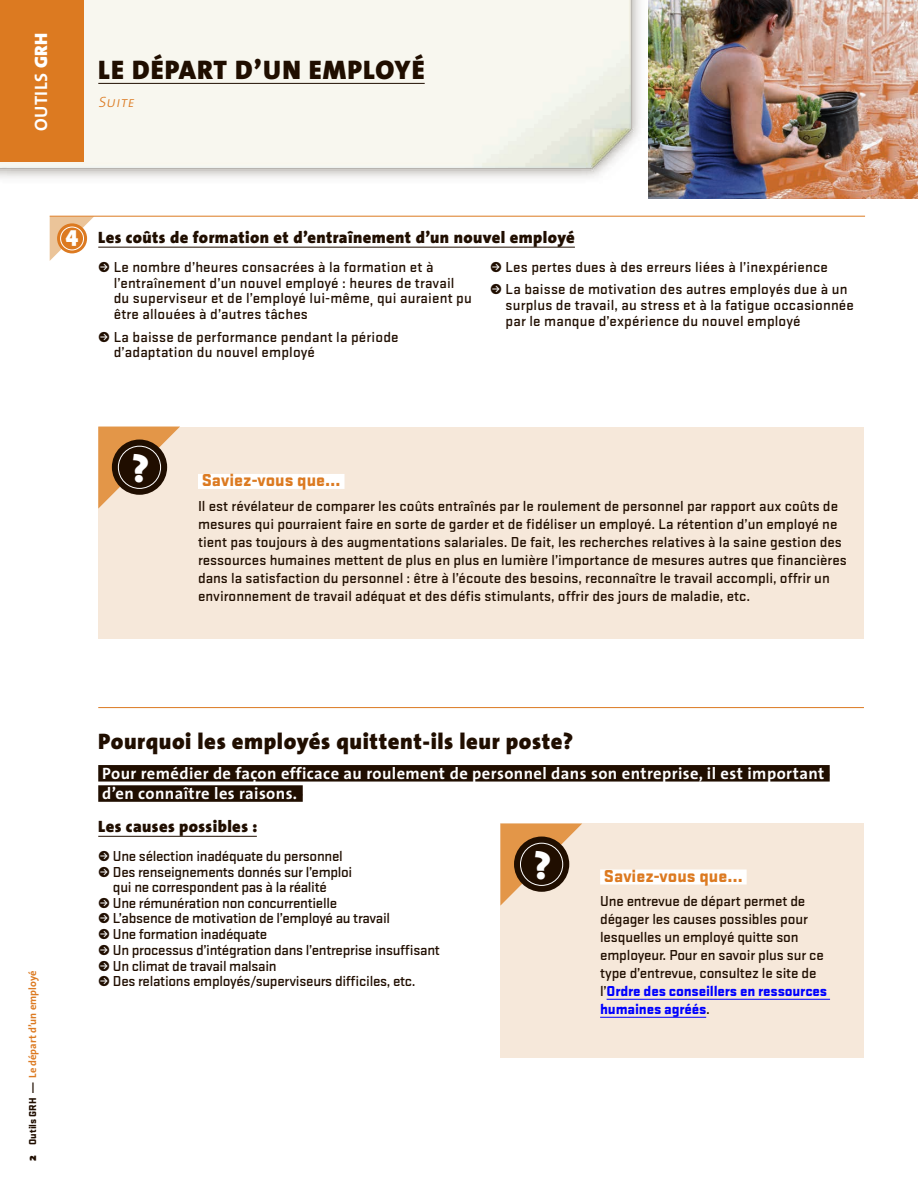
<style>
.page{position:relative;width:918px;height:1188px;background:#fff}
.page>*{position:absolute;margin:0;border:0;box-sizing:border-box;transform-origin:0 0}
.t1{font:900 38.25px "The Sans";color:#fff}
.t2{font:900 27px "The Sans";letter-spacing:.04em;color:#200e00}
.t3{font:900 22.65px "The Sans";color:#fff}
.t4{font:900 22.5px "The Sans";letter-spacing:.025em;color:#200e00}
.t5{font:900 18px "Stratum 1";color:#dc7a21}
.t6{font:700 18px "The Sans";letter-spacing:.015em;color:#fff}
.t7{font:700 16.5px/20.2px "The Sans";letter-spacing:.025em;color:#fff}
.t8{font:900 16.5px "The Sans";letter-spacing:.025em;color:#200e00}
.t9{font:500 15px/18px "Stratum 1";color:#200e00}
.t10{font:500 15px "Stratum 1";letter-spacing:-.02em;color:#200e00}
.t11{font:italic 15px "The Sans Light Caps";color:#dc7a21}
.t12{font:700 10.5px "The Sans";color:#dc7a21}
.s1{font-weight:900}
.s2{font-weight:900;font-size:12px;color:#200e00}
.s3{font-family:"Stratum 1";font-weight:900;color:#200e00}
.s4{color:#200e00}
.s5{font-weight:900;color:#00f}
</style>
<div class="page">
<img style="left:0;top:0;width:641px;height:178px">
<hr style="left:98px;top:83px;width:327px;height:1px;background:#200e00">
<div style="left:0;top:0;width:83px;height:162px;background:#dc7a21"></div>
<div style="left:98px;top:765px;width:732px;height:17px;background:#200e00"></div>
<div style="left:98px;top:785px;width:205px;height:17px;background:#200e00"></div>
<hr style="left:98px;top:836px;width:159px;height:1px;background:#200e00">
<img style="left:648px;top:0;width:270px;height:199px">
<hr style="left:98px;top:247px;width:477px;height:1px;background:#200e00">
<svg style="left:50px;top:217px;width:44px;height:44px"></svg>
<svg style="left:57px;top:223px;width:30px;height:30px"></svg>
<div style="left:60px;top:227px;width:24px;height:23px;border:1px solid #fff;border-radius:50%"></div>
<hr style="left:50px;top:216px;width:815px;height:1px;background:#dc7a21">
<div style="left:98px;top:427px;width:766px;height:211px;background:#f6e8da"></div>
<svg style="left:98px;top:427px;width:82px;height:82px"></svg>
<div style="left:112px;top:440px;width:55px;height:55px;background:#200e00;border-radius:50%"></div>
<div style="left:118px;top:446px;width:43px;height:43px;border:1px solid #fff;border-radius:50%"></div>
<div style="left:198px;top:474px;width:147px;height:15px;background:#fff"></div>
<div style="left:500px;top:824px;width:364px;height:234px;background:#f6e8da"></div>
<svg style="left:500px;top:824px;width:82px;height:82px"></svg>
<div style="left:514px;top:837px;width:55px;height:55px;background:#200e00;border-radius:50%"></div>
<div style="left:520px;top:843px;width:43px;height:43px;border:1px solid #fff;border-radius:50%"></div>
<div style="left:600px;top:870px;width:147px;height:15px;background:#fff"></div>
<hr style="left:607px;top:999px;width:223px;height:1px;background:#00f">
<hr style="left:600px;top:1017px;width:106px;height:1px;background:#00f">
<hr style="left:98px;top:707px;width:766px;height:1px;background:#dc7a21">
<p class="t6" style="left:26px;top:131px;width:99px;rotate:-90deg">OUTILS <span class="s1">GRH</span></p>
<h2 class="t2" style="left:98px;top:47px;width:328px">LE DÉPART D’UN EMPLOYÉ</h2>
<p class="t11" style="left:98px;top:90px;width:41px">Suite</p>
<h3 class="t3" style="left:65px;top:215px;width:14px">4</h3>
<p class="t8" style="left:98px;top:223px;width:478px">Les coûts de formation et d’entraînement d’un nouvel employé</p>
<p class="t9" style="left:114px;top:259px;width:360px;line-height:15.8px;text-indent:-15px">∞ Le nombre d’heures consacrées à la formation et à l’entraînement d’un nouvel employé : heures de travail du superviseur et de l’employé lui-même, qui auraient pu être allouées à d’autres tâches</p>
<p class="t9" style="left:114px;top:329px;width:286px;line-height:15.8px;text-indent:-15px">∞ La baisse de performance pendant la période d’adaptation du nouvel employé</p>
<p class="t9" style="left:490px;top:256px;width:359px;line-height:22.5px">∞ Les pertes dues à des erreurs liées à l’inexpérience<br>∞ La baisse de motivation des autres employés due à un</p>
<p class="t9" style="left:506px;top:297px;width:350px;line-height:15.8px">surplus de travail, au stress et à la fatigue occasionnée par le manque d’expérience du nouvel employé</p>
<h1 class="t1" style="left:132px;top:437px;width:18px">?</h1>
<p class="t5" style="left:202px;top:470px;width:140px">Saviez-vous que…</p>
<p class="t9" style="left:198px;top:497px;width:650px">Il est révélateur de comparer les coûts entraînés par le roulement de personnel par rapport aux coûts de mesures qui pourraient faire en sorte de garder et de fidéliser un employé. La rétention d’un employé ne tient pas toujours à des augmentations salariales. De fait, les recherches relatives à la saine gestion des ressources humaines mettent de plus en plus en lumière l’importance de mesures autres que financières dans la satisfaction du personnel : être à l’écoute des besoins, reconnaître le travail accompli, offrir un environnement de travail adéquat et des défis stimulants, offrir des jours de maladie, etc.</p>
<p class="t12" style="left:24px;top:1161px;width:192px;rotate:-90deg"><span class="s2">2</span> <span class="s3">Outils GRH</span> <span class="s4">—</span> Le départ d’un employé</p>
<h3 class="t4" style="left:98px;top:723px;width:477px">Pourquoi les employés quittent-ils leur poste?</h3>
<p class="t7" style="left:102px;top:762px;width:729px">Pour remédier de façon efficace au roulement de personnel dans son entreprise, il est important&shy;d’en connaître les raisons.<span class="s4">-</span></p>
<p class="t8" style="left:98px;top:812px;width:161px">Les causes possibles :</p>
<p class="t10" style="left:98px;top:848px;width:246px">∞ Une sélection inadéquate du personnel</p>
<p class="t10" style="left:98px;top:864px;width:256px">∞ Des renseignements donnés sur l’emploi</p>
<p class="t10" style="left:113px;top:879px;width:215px">qui ne correspondent pas à la réalité</p>
<p class="t10" style="left:98px;top:894px;width:240px">∞ Une rémunération non concurrentielle</p>
<p class="t10" style="left:98px;top:910px;width:293px">∞ L’absence de motivation de l’employé au travail</p>
<p class="t10" style="left:98px;top:926px;width:171px">∞ Une formation inadéquate</p>
<p class="t10" style="left:98px;top:942px;width:343px">∞ Un processus d’intégration dans l’entreprise insuffisant</p>
<p class="t10" style="left:98px;top:957px;width:180px">∞ Un climat de travail malsain</p>
<p class="t10" style="left:98px;top:973px;width:319px">∞ Des relations employés/superviseurs difficiles, etc.</p>
<h1 class="t1" style="left:534px;top:834px;width:18px">?</h1>
<p class="t5" style="left:604px;top:865px;width:140px">Saviez-vous que…</p>
<p class="t9" style="left:600px;top:892px;width:229px">Une entrevue de départ permet de dégager les causes possibles pour lesquelles un employé quitte son employeur. Pour en savoir plus sur ce type d’entrevue, consultez le site de l’<span class="s5">Ordre des conseillers en ressources humaines agréés</span>.</p>
</div>
